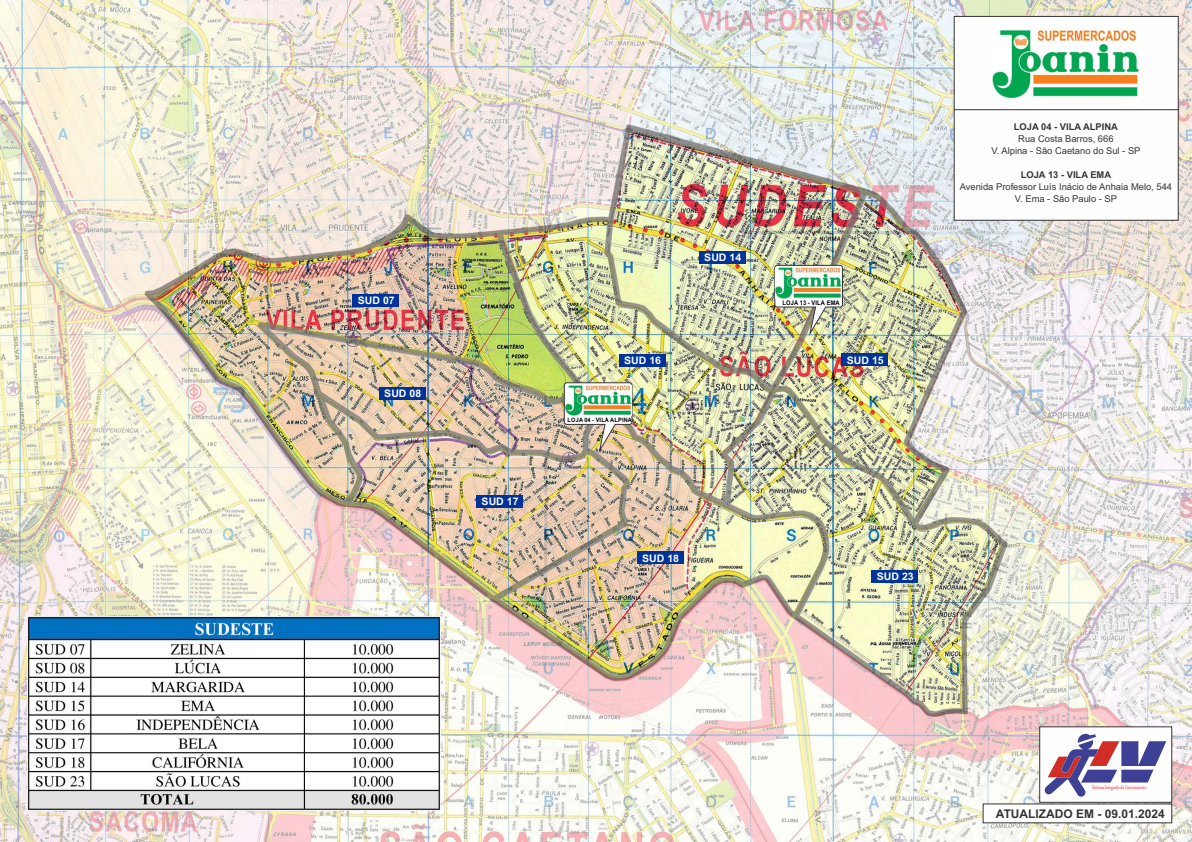
<style>
.page{position:relative;width:1192px;height:842px;background:#fff}
.page>*{position:absolute;margin:0;border:0;box-sizing:border-box;transform-origin:0 0}
.t1{font:700 12px "Arial";color:#373435}
.t2{font:700 10.35px "Arial";color:#fefefe}
.t3{font:9.35px/12.1px "Arial";color:#373435;text-align:center}
.t4{font:700 9.35px "Arial";color:#373435}
.t5{font:7.7px "Microsoft Uighur";color:#ed3237;scale:.71 1}
.t6{font:700 6.35px "Arial";letter-spacing:.035em;color:#000;scale:.9 1}
.t7{font:700 5.95px "Arial";letter-spacing:.035em;color:#000;scale:.93 1}
</style>
<div class="page">
<img style="left:0;top:0;width:1192px;height:842px">
<div style="left:352px;top:295px;width:47px;height:12px;background:#039"></div>
<div style="left:379px;top:387px;width:47px;height:12px;background:#039"></div>
<div style="left:699px;top:251px;width:47px;height:12px;background:#039"></div>
<div style="left:841px;top:354px;width:47px;height:12px;background:#039"></div>
<div style="left:619px;top:354px;width:47px;height:13px;background:#039"></div>
<div style="left:476px;top:496px;width:47px;height:12px;background:#039"></div>
<div style="left:637px;top:552px;width:47px;height:12px;background:#039"></div>
<div style="left:871px;top:571px;width:47px;height:12px;background:#039"></div>
<img style="left:564px;top:382px;width:68px;height:70px">
<img style="left:565px;top:385px;width:66px;height:31px">
<img style="left:775px;top:265px;width:68px;height:70px">
<img style="left:776px;top:268px;width:66px;height:30px">
<svg style="left:983px;top:726px;width:189px;height:97px"></svg>
<div style="left:954px;top:16px;width:224px;height:204px;background:#fefefe"></div>
<hr style="left:954px;top:16px;width:1px;height:204px;background:#373435">
<hr style="left:1178px;top:16px;width:1px;height:204px;background:#373435">
<hr style="left:954px;top:220px;width:224px;height:1px;background:#373435">
<hr style="left:954px;top:110px;width:224px;height:1px;background:#373435">
<hr style="left:954px;top:16px;width:224px;height:1px;background:#373435">
<img style="left:993px;top:30px;width:147px;height:68px">
<img style="left:28px;top:616px;width:412px;height:194px">
<p class="t2" style="left:358px;top:297px;width:38px">SUD 07</p>
<p class="t2" style="left:384px;top:389px;width:38px">SUD 08</p>
<p class="t2" style="left:482px;top:498px;width:38px">SUD 17</p>
<p class="t2" style="left:704px;top:253px;width:38px">SUD 14</p>
<p class="t6" style="left:783px;top:300px;width:65px">LOJA 13 - VILA EMA</p>
<p class="t2" style="left:624px;top:357px;width:38px">SUD 16</p>
<p class="t2" style="left:847px;top:356px;width:38px">SUD 15</p>
<p class="t7" style="left:568px;top:418px;width:71px">LOJA 04 - VILA ALPINA</p>
<p class="t4" style="left:1014px;top:123px;width:106px">LOJA 04 - VILA ALPINA</p>
<p class="t3" style="left:991px;top:133px;width:151px">Rua Costa Barros, 666<br>V. Alpina - São Caetano do Sul - SP</p>
<p class="t4" style="left:1021px;top:171px;width:92px">LOJA 13 - VILA EMA</p>
<p class="t3" style="left:960px;top:182px;width:214px">Avenida Professor Luís Inácio de Anhaia Melo, 544<br>V. Ema - São Paulo - SP</p>
<p class="t2" style="left:642px;top:554px;width:38px">SUD 18</p>
<p class="t2" style="left:877px;top:573px;width:38px">SUD 23</p>
<p class="t5" style="left:1092px;top:784px;width:78px">Sistema Integrado de Gereciamento</p>
<p class="t1" style="left:996px;top:809px;width:170px">ATUALIZADO EM - 09.01.2024</p>
</div>
